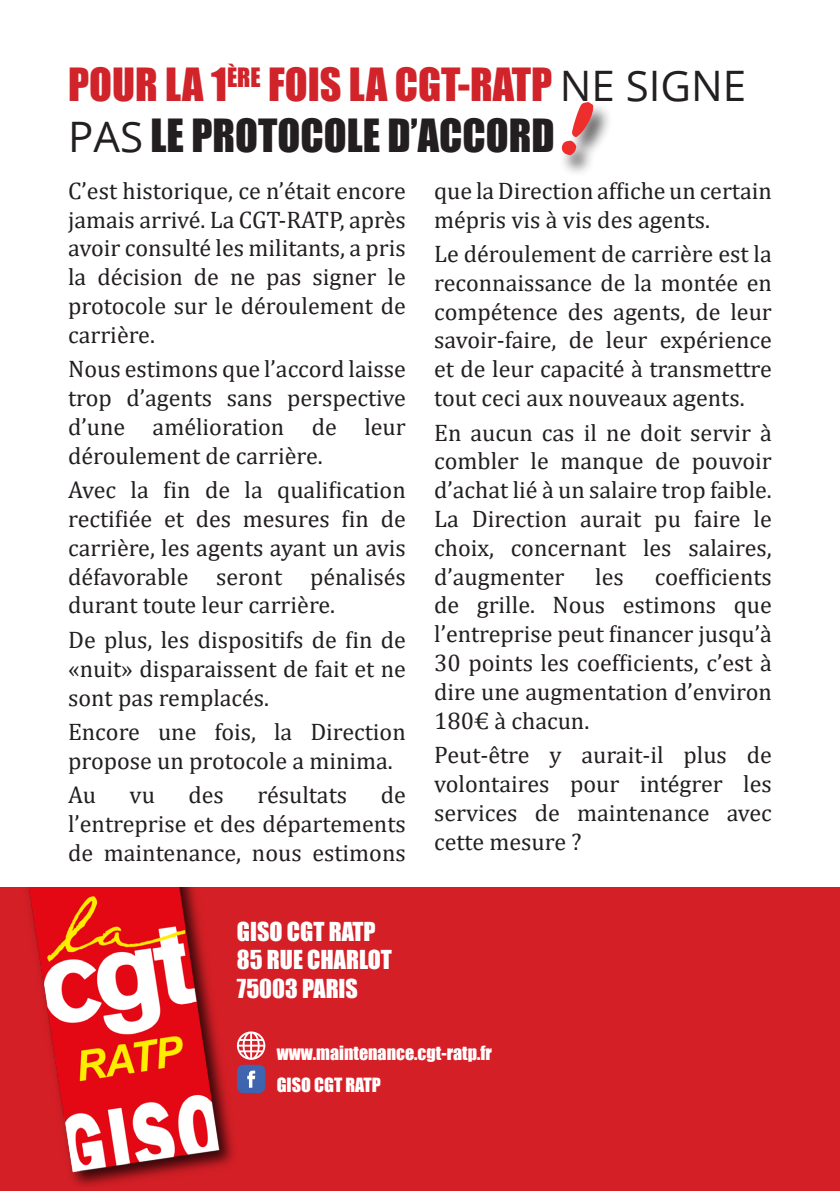
<style>
.page{position:relative;width:840px;height:1191px;background:#fff}
.page>*{position:absolute;margin:0;border:0;box-sizing:border-box;transform-origin:0 0}
.t1{font:42px/50.4px "Impact";color:#d1232a}
.t2{font:24px/28.8px "Cambria";color:#231f20;text-align:justify}
.t3{font:24px "Impact";color:#fff}
.t4{font:18px "Impact";color:#fff}
.s1{font-family:"Open Sans";color:#231f20}
.s2{color:#231f20}
</style>
<div class="page">
<div style="left:558px;top:102px;width:55px;height:76px;background:#231f20;opacity:.75"></div>
<svg style="left:561px;top:102px;width:33px;height:53px"></svg>
<div style="left:0;top:887px;width:839px;height:304px;background:#d41f26"></div>
<img style="left:27px;top:887px;width:207px;height:299px">
<svg style="left:237px;top:1031px;width:28px;height:62px"></svg>
<p class="t1" style="left:68px;top:58px;width:679px">POUR LA 1<sup>ÈRE</sup> FOIS LA CGT-RATP <span class="s1">NE SIGNE<br>PAS</span> <span class="s2">LE PROTOCOLE D’ACCORD</span></p>
<p class="t2" style="left:68px;top:176px;width:339px">C’est historique, ce n’était encore jamais arrivé. La CGT-RATP, après avoir consulté les militants, a pris la décision de ne pas signer le protocole sur le déroulement de carrière.</p>
<p class="t2" style="left:68px;top:354px;width:339px">Nous estimons que l’accord laisse trop d’agents sans perspective d’une amélioration de leur déroulement de carrière.</p>
<p class="t2" style="left:68px;top:475px;width:339px">Avec la fin de la qualification rectifiée et des mesures fin de carrière, les agents ayant un avis défavorable seront pénalisés durant toute leur carrière.</p>
<p class="t2" style="left:68px;top:625px;width:339px">De plus, les dispositifs de fin de «nuit» disparaissent de fait et ne sont pas remplacés.</p>
<p class="t2" style="left:68px;top:717px;width:339px">Encore une fois, la Direction propose un protocole a minima.</p>
<p class="t2" style="left:68px;top:780px;width:29px">Au</p>
<p class="t2" style="left:129px;top:780px;width:27px">vu</p>
<p class="t2" style="left:188px;top:780px;width:37px">des</p>
<p class="t2" style="left:257px;top:780px;width:91px">résultats</p>
<p class="t2" style="left:434px;top:176px;width:339px">que la Direction affiche un certain mépris vis à vis des agents.</p>
<p class="t2" style="left:434px;top:239px;width:339px">Le déroulement de carrière est la reconnaissance de la montée en compétence des agents, de leur savoir-faire, de leur expérience et de leur capacité à transmettre tout ceci aux nouveaux agents.</p>
<p class="t2" style="left:434px;top:418px;width:339px">En aucun cas il ne doit servir à combler le manque de pouvoir d’achat lié à un salaire trop faible.<br>La Direction aurait pu faire le choix, concernant les salaires, d’augmenter</p>
<p class="t2" style="left:434px;top:562px;width:339px;text-indent:220px">coefficients de grille. Nous estimons que l’entreprise peut financer jusqu’à 30 points les coefficients, c’est à dire une augmentation d’environ 180€ à chacun.</p>
<p class="t2" style="left:434px;top:740px;width:339px">Peut-être y aurait-il plus de volontaires pour intégrer les services de maintenance avec cette mesure ?</p>
<p class="t2" style="left:595px;top:562px;width:30px">les</p>
<p class="t2" style="left:68px;top:780px;width:339px;text-indent:312px">de l’entreprise et des départements de maintenance, nous estimons</p>
<p class="t3" style="left:237px;top:912px;width:140px">GISO CGT RATP</p>
<p class="t3" style="left:237px;top:941px;width:156px">85 RUE CHARLOT</p>
<p class="t3" style="left:237px;top:970px;width:122px">75003 PARIS</p>
<p class="t4" style="left:276px;top:1038px;width:217px">www.maintenance.cgt-ratp.fr</p>
<p class="t4" style="left:276px;top:1071px;width:105px">GISO CGT RATP</p>
</div>
